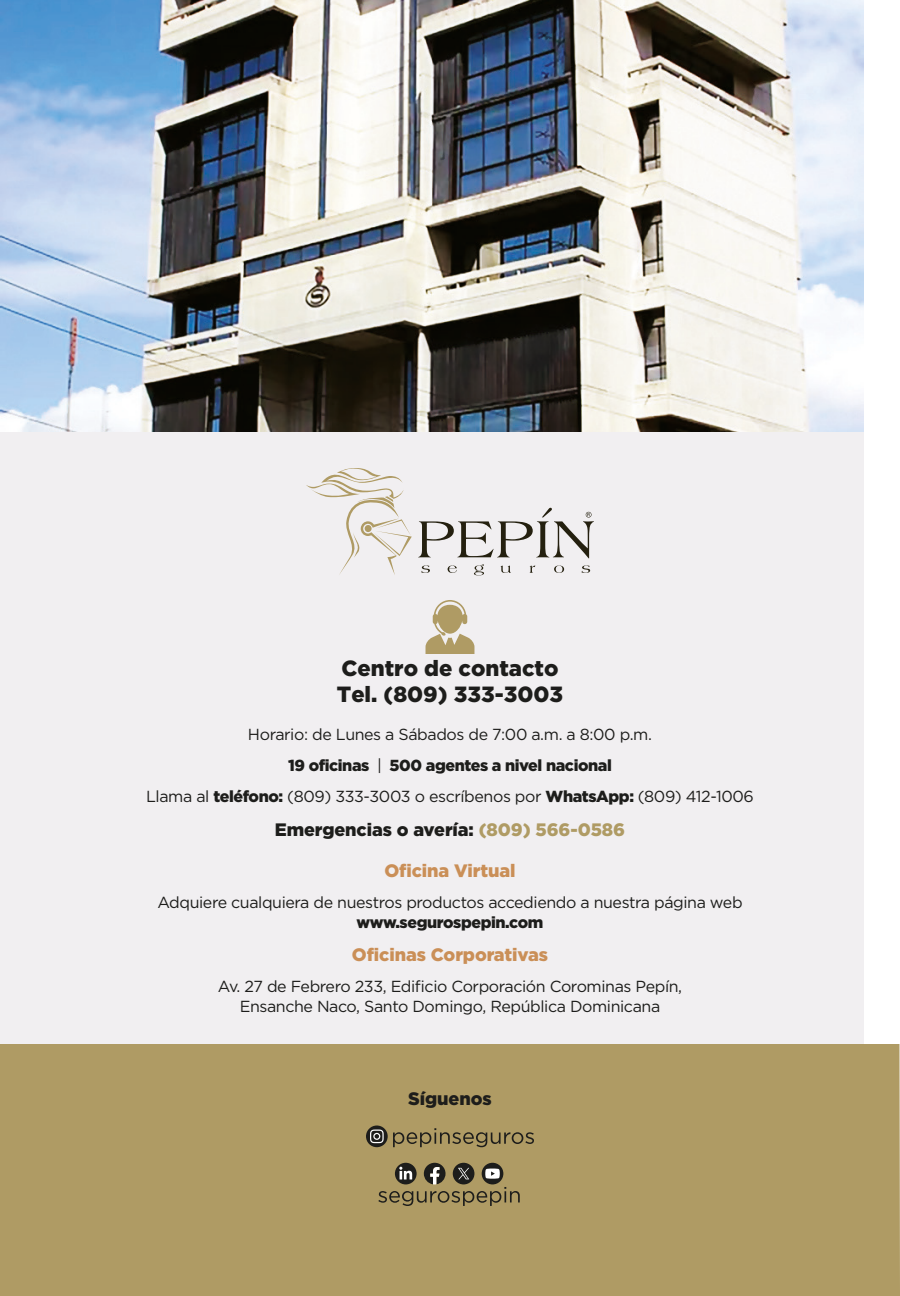
<style>
.page{position:relative;width:900px;height:1296px;background:#fff}
.page>*{position:absolute;margin:0;border:0;box-sizing:border-box;transform-origin:0 0}
.t1{font:900 22px/26.4px "Gotham";color:#1d1d1b}
.t2{font:900 18px "Gotham";letter-spacing:-.005em;color:#1d1d1b}
.t3{font:900 18px "Gotham";letter-spacing:-.005em;color:#ca8f57}
.t4{font:16px/31.2px "Gotham";letter-spacing:-.025em;color:#1d1d1b;text-align:center}
.t5{font:900 16px "Gotham";letter-spacing:-.025em;color:#1d1d1b}
.s1{font-weight:900}
.s2{color:#af9b64}
</style>
<div class="page">
<div style="left:0;top:0;width:864px;height:1296px;background:#f1eff1"></div>
<svg style="left:426px;top:600px;width:48px;height:54px"></svg>
<svg style="left:421px;top:565px;width:9px;height:8px"></svg>
<svg style="left:448px;top:565px;width:9px;height:8px"></svg>
<svg style="left:474px;top:564px;width:10px;height:11px"></svg>
<svg style="left:500px;top:566px;width:11px;height:7px"></svg>
<svg style="left:529px;top:566px;width:6px;height:7px"></svg>
<svg style="left:554px;top:565px;width:10px;height:8px"></svg>
<svg style="left:581px;top:565px;width:9px;height:8px"></svg>
<svg style="left:306px;top:468px;width:106px;height:107px"></svg>
<svg style="left:418px;top:508px;width:176px;height:50px"></svg>
<img style="left:0;top:0;width:864px;height:432px">
<div style="left:0;top:1044px;width:900px;height:252px;background:#af9b64"></div>
<svg style="left:366px;top:1126px;width:22px;height:21px"></svg>
<svg style="left:370px;top:1130px;width:14px;height:13px"></svg>
<svg style="left:393px;top:1128px;width:141px;height:19px"></svg>
<svg style="left:378px;top:1163px;width:142px;height:43px"></svg>
<h1 class="t1" style="left:337px;top:655px;width:228px">Centro de contacto<br>Tel. (809) 333-3003</h1>
<p class="t4" style="left:146px;top:718px;width:609px">Horario: de Lunes a Sábados de 7:00 a.m. a 8:00 p.m.<br><span class="s1">19 oficinas</span> | <span class="s1">500 agentes a nivel nacional<br></span>Llama al <span class="s1">teléfono:</span> (809) 333-3003 o escríbenos por <span class="s1">WhatsApp:</span> (809) 412-1006</p>
<p class="t2" style="left:275px;top:819px;width:352px">Emergencias o avería: <span class="s2">(809) 566-0586</span></p>
<p class="t3" style="left:384px;top:860px;width:133px">Oficina Virtual</p>
<p class="t4" style="left:157px;top:887px;width:587px">Adquiere cualquiera de nuestros productos accediendo a nuestra página web</p>
<p class="t5" style="left:357px;top:913px;width:188px">www.segurospepin.com</p>
<p class="t3" style="left:352px;top:944px;width:198px">Oficinas Corporativas</p>
<p class="t4" style="left:218px;top:977px;width:466px;line-height:19.2px">Av. 27 de Febrero 233, Edificio Corporación Corominas Pepín,<br>Ensanche Naco, Santo Domingo, República Dominicana</p>
<p class="t2" style="left:408px;top:1088px;width:85px">Síguenos</p>
</div>
